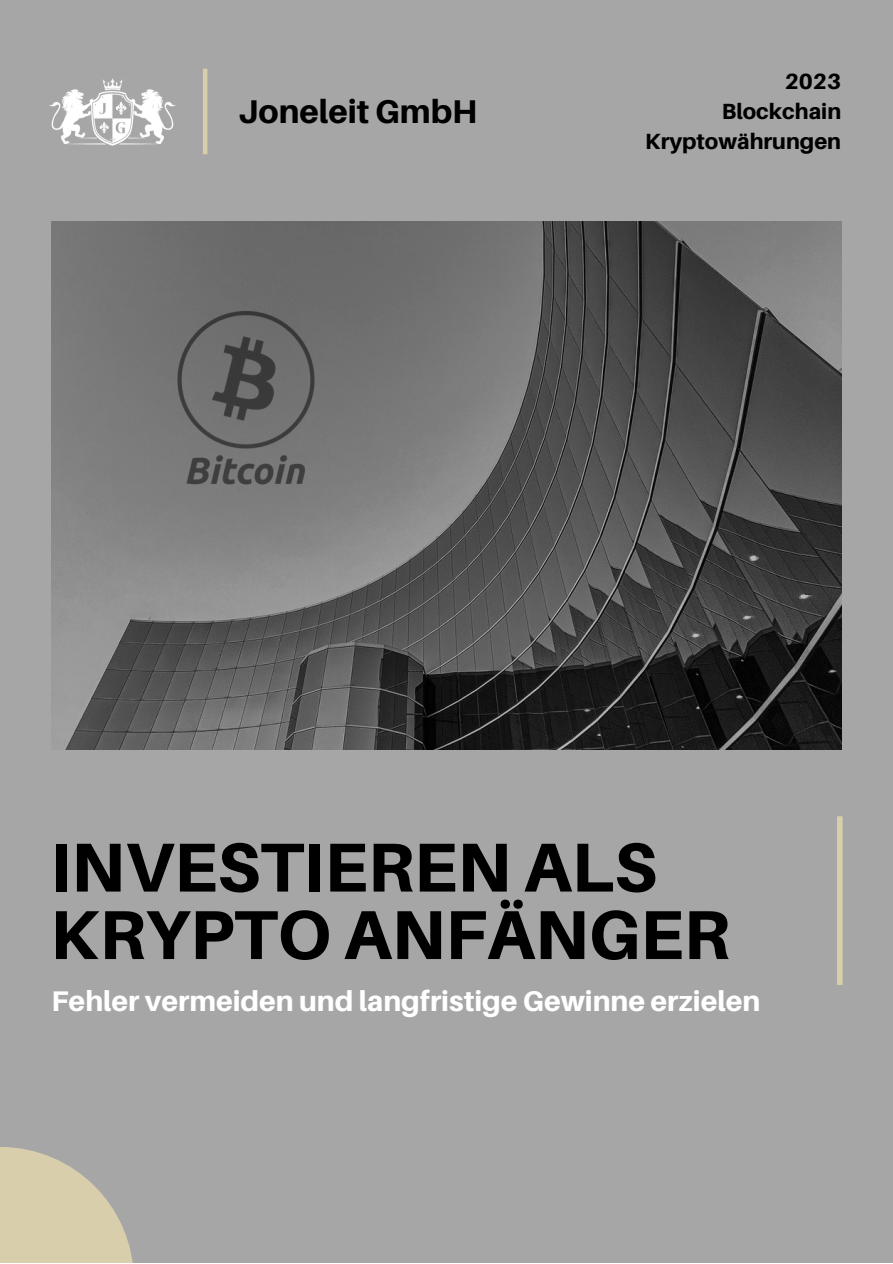
<style>
.page{position:relative;width:893px;height:1264px;background:#fff}
.page>*{position:absolute;margin:0;border:0;box-sizing:border-box;transform-origin:0 0}
.t1{font:800 69.3px/67.5px "Aileron";color:#000}
.t2{font:800 32.85px "Aileron";color:#000}
.t3{font:800 28.35px "Aileron";color:#fff}
.t4{font:800 22.05px/30.3px "Aileron";color:#000;text-align:right}
</style>
<div class="page">
<div style="left:0;top:0;width:892px;height:1262px;background:#a6a6a6"></div>
<img style="left:51px;top:221px;width:790px;height:528px">
<img style="left:49px;top:68px;width:159px;height:87px">
<hr style="left:203px;top:69px;width:4px;height:85px;background:#d8ceac">
<div style="left:836px;top:816px;width:6px;height:168px;background:#d8ceac"></div>
<svg style="left:0;top:1147px;width:133px;height:115px;fill:#d8ceac"></svg>
<img style="left:136px;top:311px;width:219px;height:175px">
<p class="t2" style="left:238px;top:91px;width:240px">Joneleit GmbH</p>
<p class="t4" style="left:645px;top:65px;width:198px">2023<br>Blockchain<br>Kryptowährungen</p>
<h1 class="t1" style="left:50px;top:832px;width:681px">INVESTIEREN ALS<br>KRYPTO ANFÄNGER</h1>
<p class="t3" style="left:51px;top:983px;width:710px">Fehler vermeiden und langfristige Gewinne erzielen</p>
</div>
